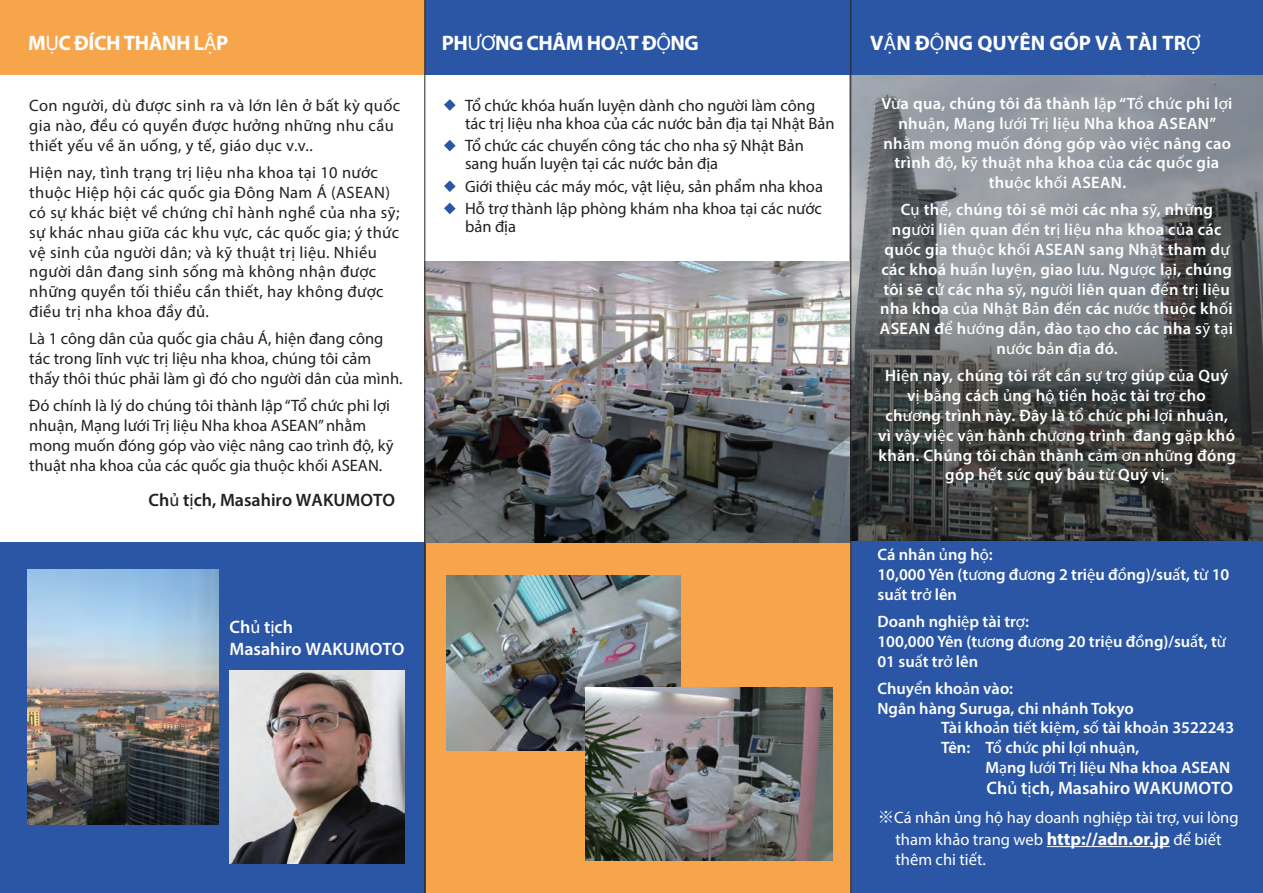
<style>
.page{position:relative;width:1263px;height:893px;background:#fff}
.page>*{position:absolute;margin:0;border:0;box-sizing:border-box;transform-origin:0 0}
.t1{font:700 21px "Myriad Pro";letter-spacing:-.025em;color:#fff}
.t2{font:700 21px "Myriad Pro";color:#fff}
.t3{font:600 18px/21.6px "Myriad Pro";color:#fff}
.t4{font:600 18px "Myriad Pro";color:#231f20}
.t5{font:600 16.5px/19.8px "Myriad Pro";letter-spacing:.02em;color:#fff;text-align:center}
.t6{font:16.5px/19.8px "Myriad Pro";letter-spacing:.005em;color:#231f20}
.t7{font:16.5px/19.8px "Myriad Pro";letter-spacing:.025em;color:#231f20}
.t8{font:600 16.5px/19.8px "Myriad Pro";color:#fff}
.t9{font:16.5px/21.6px "Myriad Pro";color:#fff;text-align:center}
.s1{font-weight:400}
.s2{font-family:"Koz Go Pr 6 N";font-weight:500}
.s3{font-weight:700;font-size:18px}
</style>
<div class="page">
<img style="left:851px;top:75px;width:412px;height:467px">
<div style="left:851px;top:542px;width:412px;height:351px;background:#2a56a5"></div>
<div style="left:425px;top:0;width:838px;height:75px;background:#2a56a5"></div>
<div style="left:425px;top:542px;width:426px;height:351px;background:#f7a54b"></div>
<div style="left:0;top:542px;width:425px;height:351px;background:#2a56a5"></div>
<div style="left:0;top:0;width:425px;height:75px;background:#f7a54b"></div>
<img style="left:230px;top:671px;width:174px;height:193px">
<img style="left:447px;top:575px;width:234px;height:176px">
<img style="left:585px;top:688px;width:247px;height:173px">
<img style="left:27px;top:569px;width:191px;height:255px">
<svg style="left:444px;top:99px;width:12px;height:12px"></svg>
<svg style="left:444px;top:140px;width:12px;height:11px"></svg>
<svg style="left:444px;top:180px;width:12px;height:12px"></svg>
<svg style="left:444px;top:203px;width:12px;height:11px"></svg>
<hr style="left:1047px;top:846px;width:123px;height:1px;background:#fff">
<img style="left:426px;top:261px;width:424px;height:281px">
<hr style="left:425px;top:0;width:1px;height:893px;background:#231f20">
<hr style="left:850px;top:0;width:1px;height:893px;background:#231f20">
<p class="t1" style="left:28px;top:29px;width:202px">M<span class="s1">Ụ</span>C ĐÍCH THÀNH L<span class="s1">Ậ</span>P</p>
<p class="t1" style="left:442px;top:29px;width:259px">PH<span class="s1">ƯƠ</span>NG CHÂM HO<span class="s1">Ạ</span>T Đ<span class="s1">Ộ</span>NG</p>
<p class="t2" style="left:870px;top:29px;width:332px">V<span class="s1">Ậ</span>N Đ<span class="s1">Ộ</span>NG QUYÊN GÓP VÀ TÀI TR<span class="s1">Ợ</span></p>
<p class="t7" style="left:29px;top:96px;width:372px">Con người, dù được sinh ra và lớn lên ở bất kỳ quốc gia nào, đều có quyền được hưởng những nhu cầu thiết yếu về ăn uống, y tế, giáo dục v.v..</p>
<p class="t7" style="left:29px;top:163px;width:372px">Hiện nay, tình trạng trị liệu nha khoa tại 10 nước thuộc Hiệp hội các quốc gia Đông Nam Á (ASEAN) có sự khác biệt về chứng chỉ hành nghề của nha sỹ; sự khác nhau giữa các khu vực, các quốc gia; ý thức vệ sinh của người dân; và kỹ thuật trị liệu. Nhiều người dân đang sinh sống mà không nhận được những quyền tối thiểu cần thiết, hay không được điều trị nha khoa đầy đủ.</p>
<p class="t6" style="left:29px;top:329px;width:375px">Là 1 công dân của quốc gia châu Á, hiện đang công tác trong lĩnh vực trị liệu nha khoa, chúng tôi cảm thấy thôi thúc phải làm gì đó cho người dân của mình.</p>
<p class="t6" style="left:29px;top:396px;width:366px">Đó chính là lý do chúng tôi thành lập “Tổ chức phi lợi nhuận, Mạng lưới Trị liệu Nha khoa ASEAN” nhằm mong muốn đóng góp vào việc nâng cao trình độ, kỹ thuật nha khoa của các quốc gia thuộc khối ASEAN.</p>
<p class="t4" style="left:149px;top:489px;width:248px">Ch<span class="s1">ủ</span> t<span class="s1">ị</span>ch, Masahiro WAKUMOTO</p>
<p class="t3" style="left:230px;top:616px;width:177px">Ch<span class="s1">ủ</span> t<span class="s1">ị</span>ch<br>Masahiro WAKUMOTO</p>
<p class="t6" style="left:465px;top:96px;width:371px;line-height:18px">Tổ chức khóa huấn luyện dành cho người làm công tác trị liệu nha khoa của các nước bản địa tại Nhật Bản</p>
<p class="t6" style="left:465px;top:136px;width:340px;line-height:18px">Tổ chức các chuyến công tác cho nha sỹ Nhật Bản sang huấn luyện tại các nước bản địa</p>
<p class="t6" style="left:465px;top:174px;width:359px;line-height:22.5px">Giới thiệu các máy móc, vật liệu, sản phẩm nha khoa<br>Hỗ trợ thành lập phòng khám nha khoa tại các nước</p>
<p class="t6" style="left:465px;top:216px;width:53px">bản địa</p>
<p class="t5" style="left:881px;top:93px;width:353px">V<span class="s1">ừ</span>a qua, chúng tôi đã thành l<span class="s1">ậ</span>p “T<span class="s1">ổ</span> ch<span class="s1">ứ</span>c phi l<span class="s1">ợ</span>i nhu<span class="s1">ậ</span>n, M<span class="s1">ạ</span>ng l<span class="s1">ướ</span>i Tr<span class="s1">ị</span> li<span class="s1">ệ</span>u Nha khoa ASEAN” nh<span class="s1">ằ</span>m mong mu<span class="s1">ố</span>n đóng góp vào vi<span class="s1">ệ</span>c nâng cao trình đ<span class="s1">ộ</span>, k<span class="s1">ỹ</span> thu<span class="s1">ậ</span>t nha khoa c<span class="s1">ủ</span>a các qu<span class="s1">ố</span>c gia thu<span class="s1">ộ</span>c kh<span class="s1">ố</span>i ASEAN.</p>
<p class="t5" style="left:880px;top:200px;width:354px">C<span class="s1">ụ</span> th<span class="s1">ể</span>, chúng tôi sẽ m<span class="s1">ờ</span>i các nha s<span class="s1">ỹ</span>, nh<span class="s1">ữ</span>ng ng<span class="s1">ườ</span>i liên quan đ<span class="s1">ế</span>n tr<span class="s1">ị</span> li<span class="s1">ệ</span>u nha khoa c<span class="s1">ủ</span>a các qu<span class="s1">ố</span>c gia thu<span class="s1">ộ</span>c kh<span class="s1">ố</span>i ASEAN sang Nh<span class="s1">ậ</span>t tham d<span class="s1">ự </span>các khoá hu<span class="s1">ấ</span>n luy<span class="s1">ệ</span>n, giao l<span class="s1">ư</span>u. Ng<span class="s1">ượ</span>c l<span class="s1">ạ</span>i, chúng tôi sẽ c<span class="s1">ử</span> các nha s<span class="s1">ỹ</span>, ng<span class="s1">ườ</span>i liên quan đ<span class="s1">ế</span>n tr<span class="s1">ị</span> li<span class="s1">ệ</span>u nha khoa c<span class="s1">ủ</span>a Nh<span class="s1">ậ</span>t B<span class="s1">ả</span>n đ<span class="s1">ế</span>n các n<span class="s1">ướ</span>c thu<span class="s1">ộ</span>c kh<span class="s1">ố</span>i ASEAN đ<span class="s1">ể</span> h<span class="s1">ướ</span>ng d<span class="s1">ẫ</span>n, đào t<span class="s1">ạ</span>o cho các nha s<span class="s1">ỹ</span> t<span class="s1">ạ</span>i n<span class="s1">ướ</span>c b<span class="s1">ả</span>n đ<span class="s1">ị</span>a đó.</p>
<p class="t5" style="left:878px;top:365px;width:359px">Hi<span class="s1">ệ</span>n nay, chúng tôi r<span class="s1">ấ</span>t c<span class="s1">ầ</span>n s<span class="s1">ự</span> tr<span class="s1">ợ</span> giúp c<span class="s1">ủ</span>a Quý v<span class="s1">ị</span> b<span class="s1">ằ</span>ng cách <span class="s1">ủ</span>ng h<span class="s1">ộ</span> ti<span class="s1">ề</span>n ho<span class="s1">ặ</span>c tài tr<span class="s1">ợ</span> cho ch<span class="s1">ươ</span>ng trình này. Đây là t<span class="s1">ổ</span> ch<span class="s1">ứ</span>c phi l<span class="s1">ợ</span>i nhu<span class="s1">ậ</span>n, vì v<span class="s1">ậ</span>y vi<span class="s1">ệ</span>c v<span class="s1">ậ</span>n hành ch<span class="s1">ươ</span>ng trình đang g<span class="s1">ặ</span>p khó khăn. Chúng tôi chân thành c<span class="s1">ả</span>m <span class="s1">ơ</span>n nh<span class="s1">ữ</span>ng đóng góp h<span class="s1">ế</span>t s<span class="s1">ứ</span>c quý báu t<span class="s1">ừ</span> Quý v<span class="s1">ị</span>.</p>
<p class="t8" style="left:877px;top:544px;width:353px">Cá nhân <span class="s1">ủ</span>ng h<span class="s1">ộ</span>:<br>10,000 Yên (t<span class="s1">ươ</span>ng đ<span class="s1">ươ</span>ng 2 tri<span class="s1">ệ</span>u đ<span class="s1">ồ</span>ng)/su<span class="s1">ấ</span>t, t<span class="s1">ừ</span> 10 su<span class="s1">ấ</span>t tr<span class="s1">ở</span> lên</p>
<p class="t8" style="left:877px;top:611px;width:350px">Doanh nghi<span class="s1">ệ</span>p tài tr<span class="s1">ợ</span>:<br>100,000 Yên (t<span class="s1">ươ</span>ng đ<span class="s1">ươ</span>ng 20 tri<span class="s1">ệ</span>u đ<span class="s1">ồ</span>ng)/su<span class="s1">ấ</span>t, t<span class="s1">ừ<br></span>01 su<span class="s1">ấ</span>t tr<span class="s1">ở</span> lên</p>
<p class="t8" style="left:877px;top:678px;width:137px">Chuy<span class="s1">ể</span>n kho<span class="s1">ả</span>n vào:</p>
<p class="t8" style="left:877px;top:698px;width:258px">Ngân hàng Suruga, chi nhánh Tokyo</p>
<p class="t8" style="left:941px;top:718px;width:295px">Tài kho<span class="s1">ả</span>n ti<span class="s1">ế</span>t ki<span class="s1">ệ</span>m, s<span class="s1">ố</span> tài kho<span class="s1">ả</span>n 3522243</p>
<p class="t8" style="left:941px;top:737px;width:200px">Tên: T<span class="s1">ổ</span> ch<span class="s1">ứ</span>c phi l<span class="s1">ợ</span>i nhu<span class="s1">ậ</span>n,</p>
<p class="t8" style="left:985px;top:757px;width:246px">M<span class="s1">ạ</span>ng l<span class="s1">ướ</span>i Tr<span class="s1">ị</span> li<span class="s1">ệ</span>u Nha khoa ASEAN</p>
<p class="t9" style="left:878px;top:807px;width:362px"><span class="s2">※</span>Cá nhân ủng hộ hay doanh nghiệp tài trợ, vui lòng tham khảo trang web <span class="s3">http://adn.or.jp</span> để biết</p>
<p class="t9" style="left:895px;top:848px;width:92px">thêm chi tiết.</p>
<p class="t3" style="left:987px;top:776px;width:248px">Ch<span class="s1">ủ</span> t<span class="s1">ị</span>ch, Masahiro WAKUMOTO</p>
</div>
